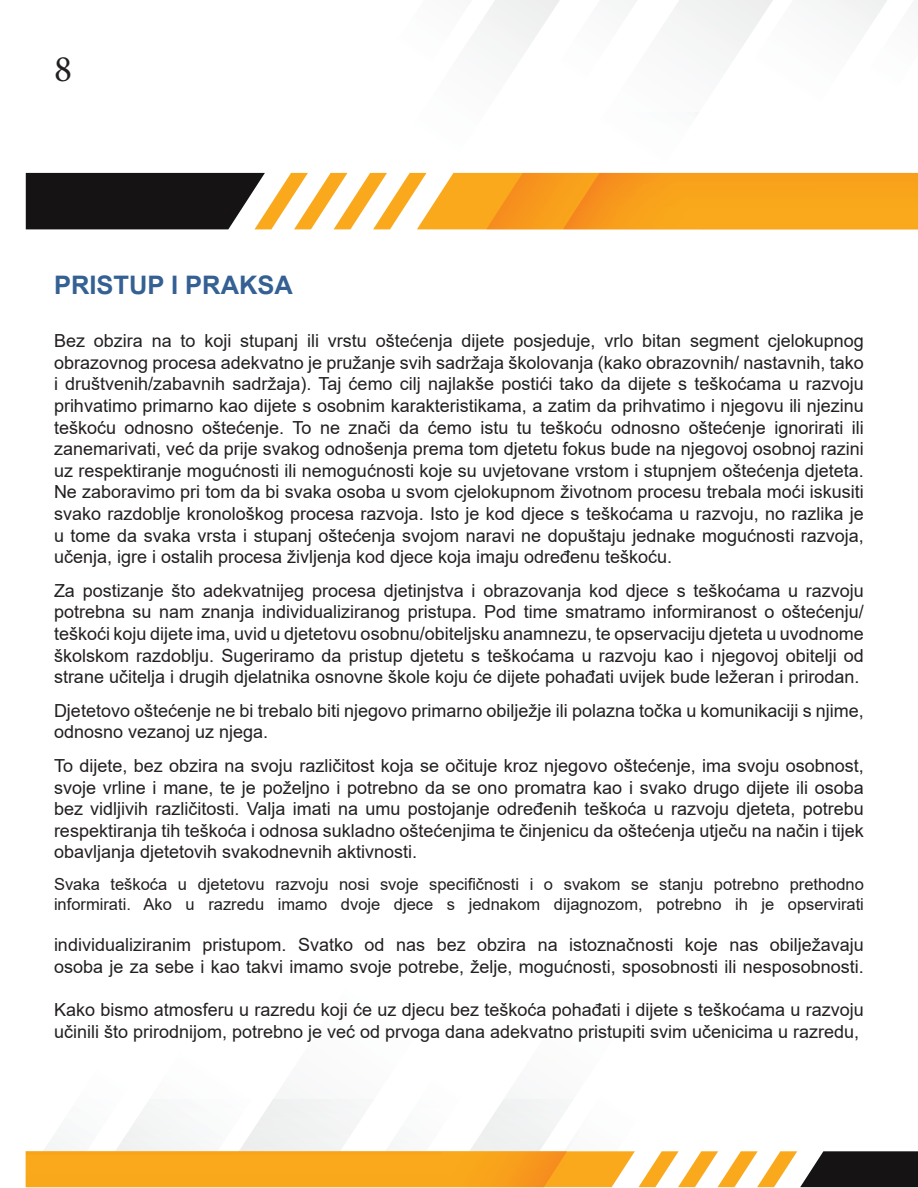
<style>
.page{position:relative;width:918px;height:1188px;background:#fff}
.page>*{position:absolute;margin:0;border:0;box-sizing:border-box;transform-origin:0 0}
.t1{font:37.5px "Minion Pro";color:#231f20}
.t2{font:700 25.5px "Arial";color:#346093}
.t3{font:18px/21.6px "Arial";color:#231f20;text-align:justify}
.t4{font:16.5px/19.8px "Arial";color:#231f20}
</style>
<div class="page">
<svg style="left:26px;top:0;width:892px;height:229px"></svg>
<svg style="left:26px;top:1098px;width:892px;height:89px"></svg>
<h1 class="t1" style="left:54px;top:44px;width:19px">8</h1>
<h2 class="t2" style="left:54px;top:267px;width:240px">PRISTUP I PRAKSA</h2>
<p class="t3" style="left:54px;top:330px;width:811px">Bez obzira na to koji stupanj ili vrstu oštećenja dijete posjeduje, vrlo bitan segment cjelokupnog obrazovnog procesa adekvatno je pružanje svih sadržaja školovanja (kako obrazovnih/ nastavnih, tako i društvenih/zabavnih sadržaja). Taj ćemo cilj najlakše postići tako da dijete s teškoćama u razvoju prihvatimo primarno kao dijete s osobnim karakteristikama, a zatim da prihvatimo i njegovu ili njezinu teškoću odnosno oštećenje. To ne znači da ćemo istu tu teškoću odnosno oštećenje ignorirati ili zanemarivati, već da prije svakog odnošenja prema tom djetetu fokus bude na njegovoj osobnoj razini uz respektiranje mogućnosti ili nemogućnosti koje su uvjetovane vrstom i stupnjem oštećenja djeteta.<br>Ne zaboravimo pri tom da bi svaka osoba u svom cjelokupnom životnom procesu trebala moći iskusiti svako razdoblje kronološkog procesa razvoja. Isto je kod djece s teškoćama u razvoju, no razlika je u tome da svaka vrsta i stupanj oštećenja svojom naravi ne dopuštaju jednake mogućnosti razvoja, učenja, igre i ostalih procesa življenja kod djece koja imaju određenu teškoću.</p>
<p class="t3" style="left:54px;top:580px;width:811px">Za postizanje što adekvatnijeg procesa djetinjstva i obrazovanja kod djece s teškoćama u razvoju potrebna su nam znanja individualiziranog pristupa. Pod time smatramo informiranost o oštećenju/ teškoći koju dijete ima, uvid u djetetovu osobnu/obiteljsku anamnezu, te opservaciju djeteta u uvodnome školskom razdoblju. Sugeriramo da pristup djetetu s teškoćama u razvoju kao i njegovoj obitelji od strane učitelja i drugih djelatnika osnovne škole koju će dijete pohađati uvijek bude ležeran i prirodan.</p>
<p class="t3" style="left:54px;top:700px;width:811px">Djetetovo oštećenje ne bi trebalo biti njegovo primarno obilježje ili polazna točka u komunikaciji s njime, odnosno vezanoj uz njega.</p>
<p class="t3" style="left:54px;top:755px;width:811px">To dijete, bez obzira na svoju različitost koja se očituje kroz njegovo oštećenje, ima svoju osobnost, svoje vrline i mane, te je poželjno i potrebno da se ono promatra kao i svako drugo dijete ili osoba bez vidljivih različitosti. Valja imati na umu postojanje određenih teškoća u razvoju djeteta, potrebu respektiranja tih teškoća i odnosa sukladno oštećenjima te činjenicu da oštećenja utječu na način i tijek obavljanja djetetovih svakodnevnih aktivnosti.</p>
<p class="t4" style="left:54px;top:874px;width:811px">Svaka teškoća u djetetovu razvoju nosi svoje specifičnosti i o svakom se stanju potrebno prethodno informirati. Ako u razredu imamo dvoje djece s jednakom dijagnozom, potrebno ih je opservirati</p>
<p class="t3" style="left:54px;top:934px;width:811px">individualiziranim pristupom. Svatko od nas bez obzira na istoznačnosti koje nas obilježavaju osoba je za sebe i kao takvi imamo svoje potrebe, želje, mogućnosti, sposobnosti ili nesposobnosti.</p>
<p class="t3" style="left:54px;top:999px;width:811px">Kako bismo atmosferu u razredu koji će uz djecu bez teškoća pohađati i dijete s teškoćama u razvoju učinili što prirodnijom, potrebno je već od prvoga dana adekvatno pristupiti svim učenicima u razredu,</p>
</div>
